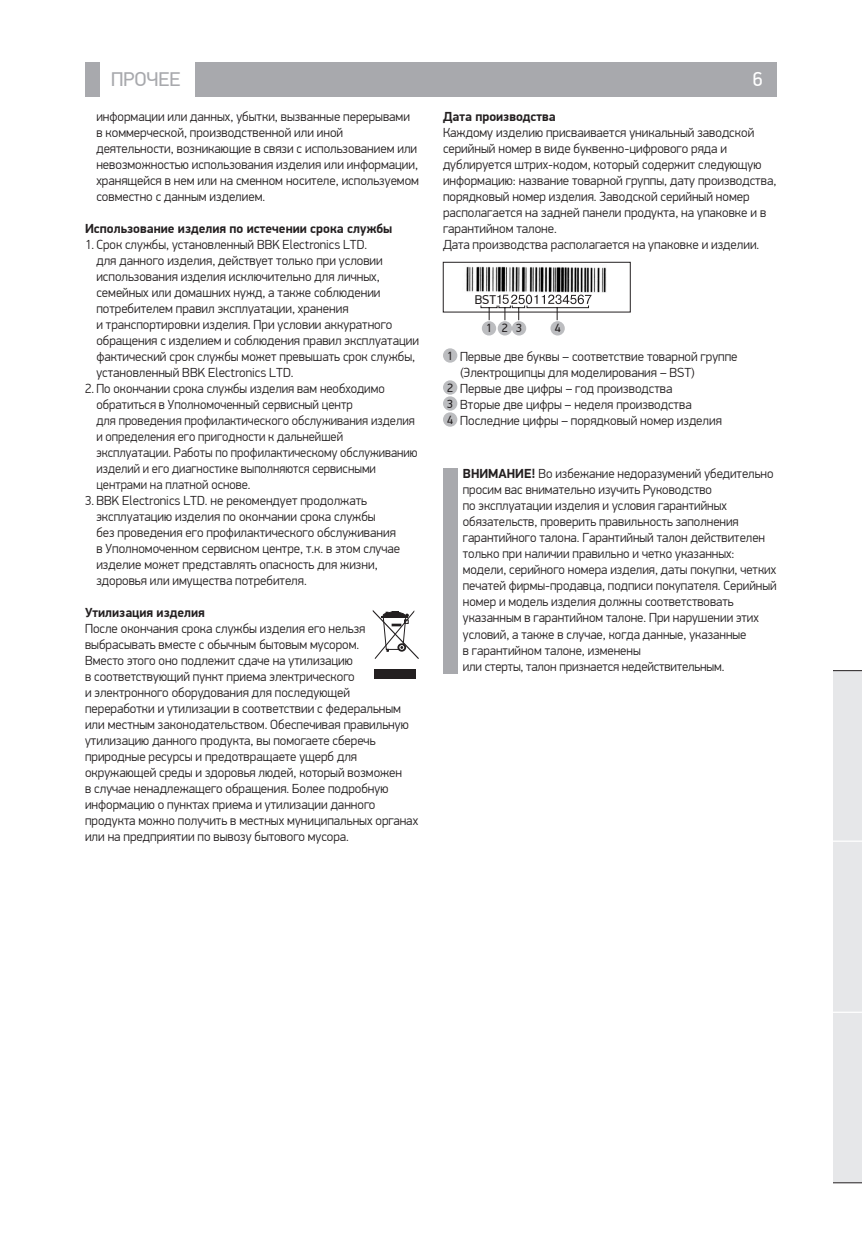
<style>
.page{position:relative;width:862px;height:1248px;background:#fff}
.page>*{position:absolute;margin:0;border:0;box-sizing:border-box;transform-origin:0 0}
.t1{font:20px "PF Din Display Pro";color:#a8a9ad}
.t2{font:20px "PF Din Display Pro";color:#fff}
.text{font:300 13.2px/16px "PF Din Display Pro";color:#231f20}
.head_2{font:300 13.2px/16px "PF Din Display Pro";color:#231f20}
.text-2{font:700 13.2px "PF Din Display Pro";color:#231f20}
.head_temp{font:700 13.2px "PF Din Display Pro";color:#231f20}
.text-3{font:12.8px "PF Din Display Pro";color:#231f20}
.t3{font:12px "PF Din Display Pro";color:#231f20}
.s1{font-weight:700}
</style>
<div class="page">
<div style="left:85px;top:62px;width:14px;height:34px;background:#a8a9ad"></div>
<div style="left:196px;top:62px;width:581px;height:34px;background:#a8a9ad"></div>
<div style="left:443px;top:262px;width:187px;height:50px;border:1px solid #231f20"></div>
<img style="left:466px;top:266px;width:140px;height:26px">
<div style="left:482px;top:321px;width:14px;height:14px;background:#bcbdc0;border-radius:50%"></div>
<div style="left:498px;top:321px;width:14px;height:14px;background:#bcbdc0;border-radius:50%"></div>
<div style="left:512px;top:321px;width:14px;height:14px;background:#bcbdc0;border-radius:50%"></div>
<div style="left:550px;top:321px;width:15px;height:14px;background:#bcbdc0;border-radius:50%"></div>
<div style="left:443px;top:348px;width:14px;height:14px;background:#bcbdc0;border-radius:50%"></div>
<div style="left:443px;top:380px;width:14px;height:14px;background:#bcbdc0;border-radius:50%"></div>
<div style="left:443px;top:396px;width:14px;height:14px;background:#bcbdc0;border-radius:50%"></div>
<div style="left:443px;top:412px;width:14px;height:14px;background:#bcbdc0;border-radius:50%"></div>
<svg style="left:373px;top:610px;width:46px;height:49px"></svg>
<div style="left:374px;top:669px;width:42px;height:10px;background:#231f20"></div>
<div style="left:443px;top:468px;width:14px;height:205px;background:#a8a9ad"></div>
<div style="left:833px;top:670px;width:29px;height:512px;background:#e6e7e9"></div>
<svg style="left:833px;top:670px;width:29px;height:1px"></svg>
<svg style="left:833px;top:1182px;width:29px;height:1px"></svg>
<svg style="left:481px;top:294px;width:110px;height:26px"></svg>
<div style="left:475px;top:294px;width:22px;height:10px;background:#fff"></div>
<h1 class="t1" style="left:111px;top:67px;width:71px">ПРОЧЕЕ</h1>
<h1 class="t2" style="left:753px;top:67px;width:11px">6</h1>
<p class="text" style="left:96px;top:108px;width:315px">информации или данных, убытки, вызванные перерывами</p>
<p class="text" style="left:96px;top:124px;width:324px">в коммерческой, производственной или иной деятельности, возникающие в связи с использованием или невозможностью использования изделия или информации, хранящейся в нем или на сменном носителе, используемом совместно с данным изделием.</p>
<p class="text-2" style="left:85px;top:220px;width:309px">Использование изделия по истечении срока службы</p>
<p class="text" style="left:85px;top:236px;width:284px">1. Срок службы, установленный BBK Electronics LTD.</p>
<p class="text" style="left:96px;top:252px;width:324px">для данного изделия, действует только при условии использования изделия исключительно для личных, семейных или домашних нужд, а также соблюдении потребителем правил эксплуатации, хранения<br>и транспортировки изделия. При условии аккуратного обращения с изделием и соблюдения правил эксплуатации фактический срок службы может превышать срок службы, установленный BBK Electronics LTD.</p>
<p class="text" style="left:96px;top:380px;width:320px;text-indent:-11px">2. По окончании срока службы изделия вам необходимо обратиться в Уполномоченный сервисный центр<br>для проведения профилактического обслуживания изделия</p>
<p class="text" style="left:96px;top:428px;width:323px">и определения его пригодности к дальнейшей эксплуатации. Работы по профилактическому обслуживанию изделий и его диагностике выполняются сервисными центрами на платной основе.</p>
<p class="text" style="left:96px;top:492px;width:305px;text-indent:-11px">3. BBK Electronics LTD. не рекомендует продолжать эксплуатацию изделия по окончании срока службы<br>без проведения его профилактического обслуживания в Уполномоченном сервисном центре, т.к. в этом случае изделие может представлять опасность для жизни, здоровья или имущества потребителя.</p>
<p class="head_temp" style="left:85px;top:604px;width:121px">Утилизация изделия</p>
<p class="text" style="left:85px;top:620px;width:282px">После окончания срока службы изделия его нельзя выбрасывать вместе с обычным бытовым мусором.<br>Вместо этого оно подлежит сдаче на утилизацию</p>
<p class="text" style="left:85px;top:668px;width:335px">в соответствующий пункт приема электрического<br>и электронного оборудования для последующей переработки и утилизации в соответствии с федеральным или местным законодательством. Обеспечивая правильную утилизацию данного продукта, вы помогаете сберечь природные ресурсы и предотвращаете ущерб для окружающей среды и здоровья людей, который возможен<br>в случае ненадлежащего обращения. Более подробную информацию о пунктах приема и утилизации данного продукта можно получить в местных муниципальных органах или на предприятии по вывозу бытового мусора.</p>
<p class="head_temp" style="left:443px;top:108px;width:114px">Дата производства</p>
<p class="text" style="left:443px;top:124px;width:335px">Каждому изделию присваивается уникальный заводской серийный номер в виде буквенно-цифрового ряда и дублируется штрих-кодом, который содержит следующую информацию: название товарной группы, дату производства, порядковый номер изделия. Заводской серийный номер располагается на задней панели продукта, на упаковке и в гарантийном талоне.</p>
<p class="text" style="left:443px;top:236px;width:318px">Дата производства располагается на упаковке и изделии.</p>
<p class="text-3" style="left:475px;top:292px;width:23px">BST</p>
<p class="t3" style="left:486px;top:321px;width:38px">123</p>
<p class="t3" style="left:555px;top:321px;width:7px">4</p>
<p class="t3" style="left:447px;top:348px;width:7px">1</p>
<p class="text" style="left:460px;top:348px;width:279px">Первые две буквы – соответствие товарной группе (Электрощипцы для моделирования – BST)</p>
<p class="t3" style="left:447px;top:380px;width:7px">2</p>
<p class="text" style="left:460px;top:380px;width:214px">Первые две цифры – год производства</p>
<p class="t3" style="left:447px;top:396px;width:7px">3</p>
<p class="text" style="left:460px;top:396px;width:233px">Вторые две цифры – неделя производства</p>
<p class="t3" style="left:447px;top:412px;width:7px">4</p>
<p class="text" style="left:460px;top:412px;width:263px">Последние цифры – порядковый номер изделия</p>
<p class="head_2" style="left:463px;top:466px;width:315px"><span class="s1">ВНИМАНИЕ!</span> Во избежание недоразумений убедительно просим вас внимательно изучить Руководство<br>по эксплуатации изделия и условия гарантийных обязательств, проверить правильность заполнения гарантийного талона. Гарантийный талон действителен только при наличии правильно и четко указанных: модели, серийного номера изделия, даты покупки, четких печатей фирмы-продавца, подписи покупателя. Серийный номер и модель изделия должны соответствовать указанным в гарантийном талоне. При нарушении этих условий, а также в случае, когда данные, указанные<br>в гарантийном талоне, изменены</p>
<p class="head_2" style="left:463px;top:658px;width:263px">или стерты, талон признается недействительным.</p>
</div>
